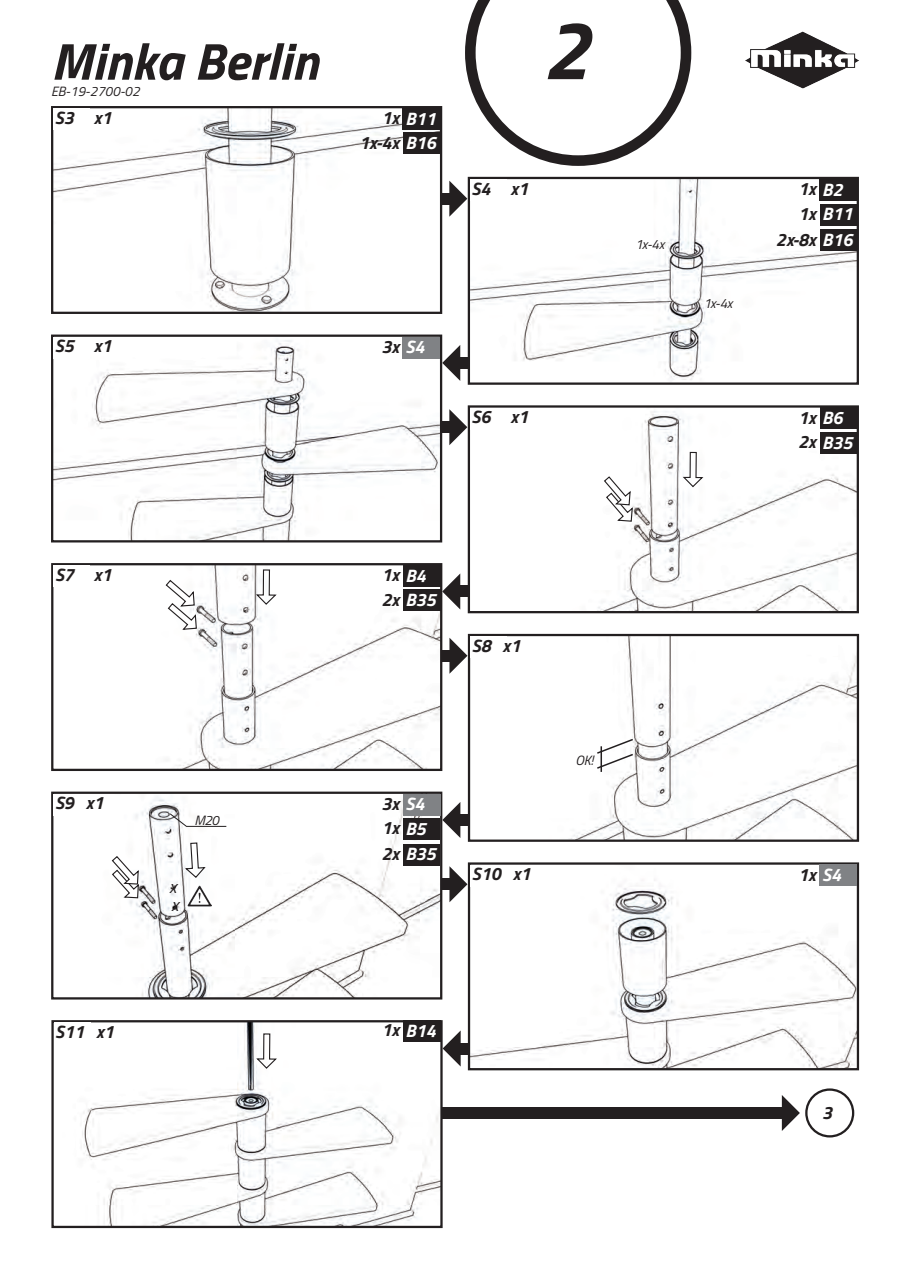
<style>
.page{position:relative;width:910px;height:1280px;background:#fff}
.page>*{position:absolute;margin:0;border:0;box-sizing:border-box;transform-origin:0 0}
.t1{font:italic 700 82.95px "Titillium Web";color:#231f20}
.t2{font:italic 700 52.05px "Titillium Web";color:#231f20}
.t3{font:italic 700 18px "Titillium Web";color:#231f20}
.t4{font:italic 700 18px "Titillium Web";color:#fff}
.t5{font:italic 18px "Titillium Web";color:#231f20}
.t6{font:italic 13.5px "Titillium Web";color:#231f20}
.s1{color:#231f20}
.s2{color:#fff}
</style>
<div class="page">
<img style="left:745px;top:31px;width:114px;height:58px">
<div style="left:460px;top:1042px;width:51px;height:12px;background:#231f20"></div>
<svg style="left:443px;top:1030px;width:18px;height:36px"></svg>
<div style="left:460px;top:585px;width:50px;height:12px;background:#231f20"></div>
<svg style="left:442px;top:573px;width:18px;height:36px"></svg>
<svg style="left:465px;top:0;width:226px;height:166px"></svg>
<div style="left:426px;top:1107px;width:356px;height:12px;background:#231f20"></div>
<svg style="left:782px;top:1095px;width:18px;height:36px"></svg>
<div style="left:805px;top:1088px;width:49px;height:49px;border:2px solid #231f20;border-radius:50%"></div>
<div style="left:460px;top:357px;width:50px;height:12px;background:#231f20"></div>
<svg style="left:442px;top:345px;width:18px;height:36px"></svg>
<div style="left:399px;top:193px;width:51px;height:12px;background:#231f20"></div>
<svg style="left:449px;top:181px;width:18px;height:36px"></svg>
<img style="left:54px;top:109px;width:385px;height:202px">
<div style="left:51px;top:106px;width:391px;height:208px;border:2px solid #231f20"></div>
<div style="left:53px;top:108px;width:37px;height:22px;background:#fff"></div>
<div style="left:403px;top:108px;width:37px;height:22px;background:#231f20"></div>
<div style="left:403px;top:133px;width:38px;height:21px;background:#231f20"></div>
<img style="left:471px;top:180px;width:385px;height:200px">
<div style="left:468px;top:177px;width:391px;height:208px;border:2px solid #231f20"></div>
<div style="left:470px;top:179px;width:37px;height:22px;background:#fff"></div>
<div style="left:820px;top:179px;width:37px;height:21px;background:#231f20"></div>
<div style="left:399px;top:421px;width:51px;height:12px;background:#231f20"></div>
<svg style="left:449px;top:409px;width:18px;height:36px"></svg>
<img style="left:54px;top:338px;width:385px;height:201px">
<div style="left:51px;top:335px;width:391px;height:207px;border:2px solid #231f20"></div>
<div style="left:53px;top:337px;width:37px;height:22px;background:#fff"></div>
<div style="left:403px;top:337px;width:37px;height:21px;background:#808285"></div>
<img style="left:471px;top:411px;width:385px;height:199px">
<div style="left:468px;top:405px;width:391px;height:208px;border:2px solid #231f20"></div>
<div style="left:470px;top:408px;width:37px;height:21px;background:#fff"></div>
<div style="left:820px;top:407px;width:37px;height:22px;background:#231f20"></div>
<div style="left:820px;top:432px;width:37px;height:21px;background:#231f20"></div>
<div style="left:820px;top:204px;width:37px;height:21px;background:#231f20"></div>
<div style="left:460px;top:814px;width:50px;height:12px;background:#231f20"></div>
<svg style="left:442px;top:802px;width:18px;height:36px"></svg>
<div style="left:399px;top:650px;width:51px;height:12px;background:#231f20"></div>
<svg style="left:449px;top:638px;width:18px;height:36px"></svg>
<img style="left:178px;top:566px;width:261px;height:202px">
<div style="left:51px;top:563px;width:391px;height:208px;border:2px solid #231f20"></div>
<div style="left:53px;top:565px;width:37px;height:22px;background:#fff"></div>
<div style="left:403px;top:565px;width:37px;height:22px;background:#231f20"></div>
<div style="left:403px;top:590px;width:38px;height:21px;background:#231f20"></div>
<img style="left:471px;top:637px;width:385px;height:202px">
<div style="left:468px;top:634px;width:391px;height:208px;border:2px solid #231f20"></div>
<div style="left:470px;top:636px;width:37px;height:22px;background:#fff"></div>
<div style="left:399px;top:878px;width:51px;height:12px;background:#231f20"></div>
<svg style="left:449px;top:866px;width:18px;height:36px"></svg>
<img style="left:129px;top:797px;width:310px;height:199px">
<div style="left:51px;top:792px;width:391px;height:207px;border:2px solid #231f20"></div>
<div style="left:53px;top:794px;width:37px;height:22px;background:#fff"></div>
<div style="left:403px;top:794px;width:37px;height:21px;background:#808285"></div>
<div style="left:403px;top:818px;width:37px;height:22px;background:#231f20"></div>
<img style="left:471px;top:865px;width:385px;height:202px">
<div style="left:468px;top:862px;width:391px;height:208px;border:2px solid #231f20"></div>
<div style="left:470px;top:865px;width:37px;height:21px;background:#fff"></div>
<div style="left:820px;top:865px;width:37px;height:21px;background:#808285"></div>
<img style="left:82px;top:1023px;width:358px;height:202px">
<div style="left:51px;top:1020px;width:392px;height:208px;border:2px solid #231f20"></div>
<div style="left:54px;top:1022px;width:37px;height:22px;background:#fff"></div>
<div style="left:820px;top:230px;width:37px;height:21px;background:#231f20"></div>
<svg style="left:681px;top:451px;width:23px;height:37px"></svg>
<svg style="left:603px;top:475px;width:31px;height:47px"></svg>
<svg style="left:255px;top:569px;width:22px;height:37px"></svg>
<svg style="left:165px;top:579px;width:33px;height:51px"></svg>
<svg style="left:595px;top:737px;width:40px;height:33px"></svg>
<hr style="left:600px;top:746px;width:2px;height:26px;background:#231f20">
<svg style="left:170px;top:813px;width:57px;height:14px"></svg>
<div style="left:403px;top:844px;width:37px;height:21px;background:#231f20"></div>
<svg style="left:111px;top:855px;width:29px;height:44px"></svg>
<svg style="left:184px;top:842px;width:22px;height:37px"></svg>
<img style="left:187px;top:885px;width:24px;height:21px">
<div style="left:403px;top:1020px;width:37px;height:22px;background:#231f20"></div>
<svg style="left:255px;top:1033px;width:22px;height:37px"></svg>
<h2 class="t2" style="left:51px;top:21px;width:269px">Minka Berlin</h2>
<p class="t6" style="left:51px;top:82px;width:90px">EB-19-2700-02</p>
<p class="t3" style="left:55px;top:103px;width:58px">S3 x1</p>
<p class="t4" style="left:381px;top:104px;width:56px"><span class="s1">1x</span> B11</p>
<p class="t3" style="left:359px;top:128px;width:78px">1x-4x <span class="s2">B16</span></p>
<p class="t3" style="left:55px;top:332px;width:58px">S5 x1</p>
<p class="t3" style="left:381px;top:332px;width:45px">3x <span class="s2">S4</span></p>
<p class="t1" style="left:542px;top:-15px;width:48px">2</p>
<p class="t3" style="left:472px;top:174px;width:58px">S4 x1</p>
<p class="t3" style="left:798px;top:175px;width:46px">1x <span class="s2">B2</span></p>
<p class="t4" style="left:798px;top:200px;width:56px"><span class="s1">1x</span> B11</p>
<p class="t6" style="left:635px;top:235px;width:31px">1x-4x</p>
<p class="t3" style="left:776px;top:225px;width:78px">2x-8x <span class="s2">B16</span></p>
<p class="t6" style="left:703px;top:293px;width:31px">1x-4x</p>
<p class="t3" style="left:472px;top:403px;width:58px">S6 x1</p>
<p class="t3" style="left:798px;top:403px;width:46px">1x <span class="s2">B6</span></p>
<p class="t4" style="left:798px;top:428px;width:56px"><span class="s1">2x</span> B35</p>
<p class="t3" style="left:55px;top:560px;width:58px">S7 x1</p>
<p class="t3" style="left:381px;top:561px;width:46px">1x <span class="s2">B4</span></p>
<p class="t4" style="left:381px;top:586px;width:56px"><span class="s1">2x</span> B35</p>
<p class="t3" style="left:472px;top:631px;width:50px">S8 x1</p>
<p class="t3" style="left:55px;top:789px;width:50px">S9 x1</p>
<p class="t3" style="left:381px;top:789px;width:45px">3x <span class="s2">S4</span></p>
<p class="t3" style="left:381px;top:814px;width:46px">1x <span class="s2">B5</span></p>
<p class="t6" style="left:194px;top:810px;width:26px">M20</p>
<p class="t5" style="left:169px;top:873px;width:9px">x</p>
<p class="t5" style="left:171px;top:892px;width:9px">x</p>
<p class="t4" style="left:381px;top:840px;width:56px"><span class="s1">2x</span> B35</p>
<p class="t6" style="left:575px;top:751px;width:20px">OK!</p>
<p class="t3" style="left:472px;top:860px;width:60px">S10 x1</p>
<p class="t3" style="left:798px;top:860px;width:45px">1x <span class="s2">S4</span></p>
<p class="t3" style="left:55px;top:1017px;width:60px">S11 x1</p>
<p class="t4" style="left:381px;top:1016px;width:56px"><span class="s1">1x</span> B14</p>
<p class="t3" style="left:822px;top:1098px;width:12px">3</p>
</div>
